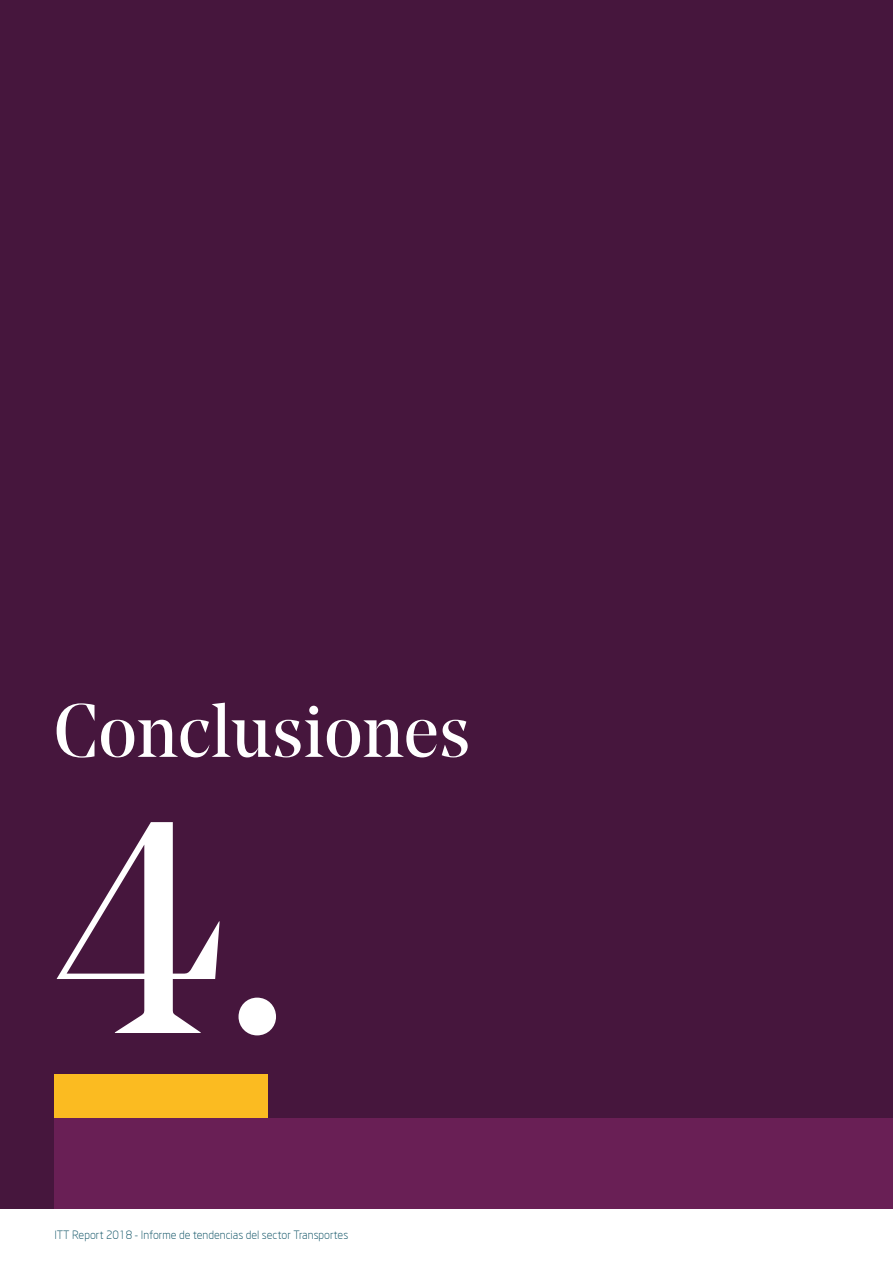
<style>
.page{position:relative;width:893px;height:1263px;background:#fff}
.page>*{position:absolute;margin:0;border:0;box-sizing:border-box;transform-origin:0 0}
.t1{font:300px "Noe Display";color:#fff}
.t2{font:75px "Noe Display";color:#fff}
.t3{font:300 11.25px "Neo Sans";color:#00495d}
</style>
<div class="page">
<div style="left:0;top:0;width:893px;height:1209px;background:#46163d"></div>
<div style="left:54px;top:1074px;width:214px;height:44px;background:#fbbb21"></div>
<div style="left:54px;top:1118px;width:839px;height:91px;background:#691f55"></div>
<h2 class="t2" style="left:54px;top:684px;width:418px">Conclusiones</h2>
<h1 class="t1" style="left:54px;top:743px;width:238px">4.</h1>
<p class="t3" style="left:54px;top:1228px;width:295px">ITT Report 2018 - Informe de tendencias del sector Transportes</p>
</div>
